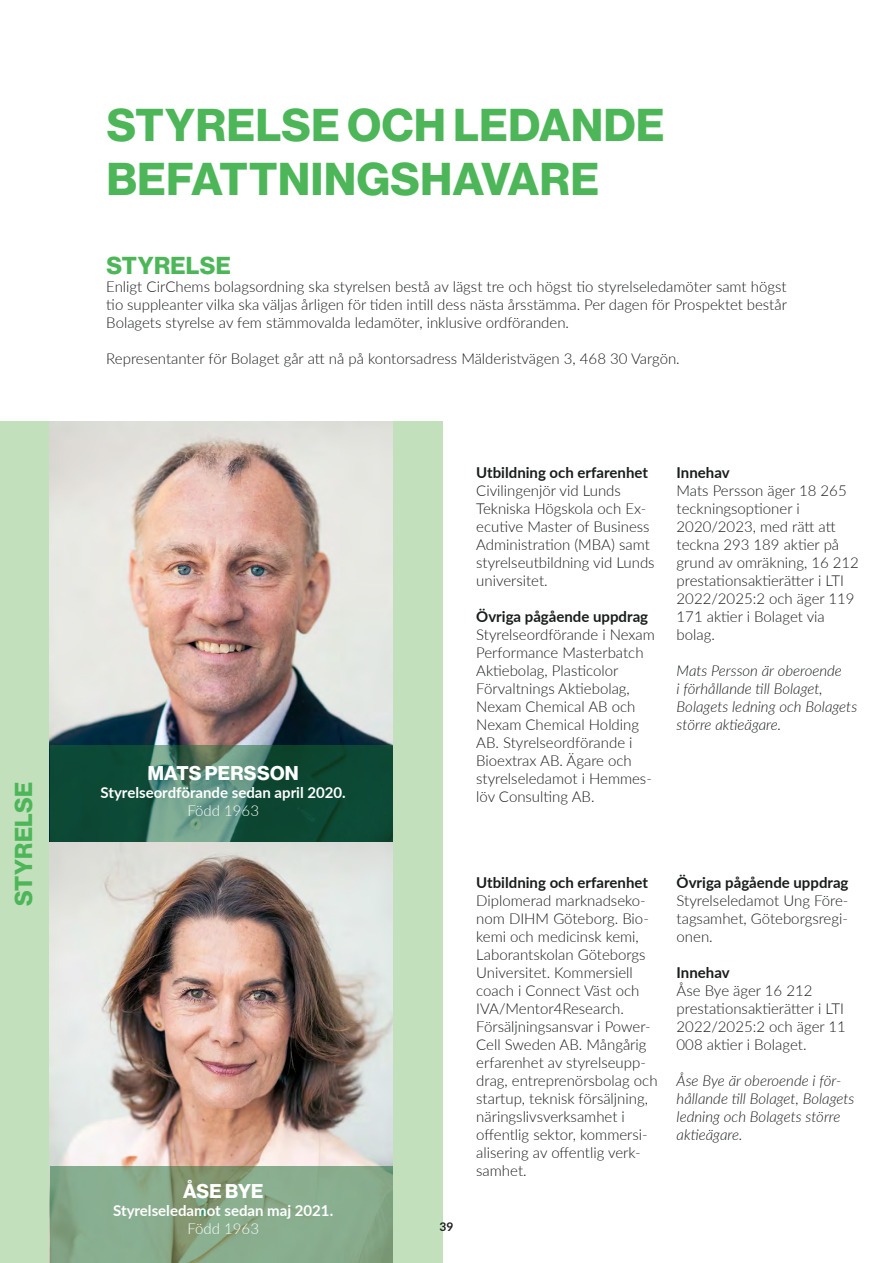
<style>
.page{position:relative;width:893px;height:1263px;background:#fff}
.page>*{position:absolute;margin:0;border:0;box-sizing:border-box;transform-origin:0 0}
.t1{font:45px/54px "N Haas Grotesk DS Pro 75 Bd";letter-spacing:.015em;color:#4cb658}
.t2{font:24px "N Haas Grotesk DS Pro 75 Bd";letter-spacing:.015em;color:#4cb658}
.t3{font:19.5px "N Haas Grotesk DS Pro 75 Bd";letter-spacing:.015em;color:#fff}
.t4{font:300 15px/18px "Lato";color:#181d1a}
.t5{font:italic 300 15px/18px "Lato";color:#181d1a}
.t6{font:700 15px "Lato";color:#181d1a}
.t7{font:700 15px "Lato";color:#fff}
.t8{font:300 15px "Lato";color:#fff}
.t9{font:700 12px "Lato";color:#181d1a}
</style>
<div class="page">
<div style="left:0;top:421px;width:442px;height:842px;background:#c3e0bd"></div>
<img style="left:50px;top:421px;width:342px;height:745px">
<svg style="left:50px;top:745px;width:342px;height:97px;background:#265d4a"></svg>
<svg style="left:50px;top:1166px;width:342px;height:97px;background:#86a787"></svg>
<h2 class="t2" style="left:10px;top:906px;width:126px;rotate:-90deg">STYRELSE</h2>
<h1 class="t1" style="left:107px;top:99px;width:559px">STYRELSE OCH LEDANDE<br>BEFATTNINGSHAVARE</h1>
<h2 class="t2" style="left:106px;top:251px;width:126px">STYRELSE</h2>
<p class="t4" style="left:106px;top:277px;width:682px;text-align:justify">Enligt CirChems bolagsordning ska styrelsen bestå av lägst tre och högst tio styrelseledamöter samt högst tio suppleanter vilka ska väljas årligen för tiden intill dess nästa årsstämma. Per dagen för Prospektet består Bolagets styrelse av fem stämmovalda ledamöter, inklusive ordföranden.</p>
<p class="t4" style="left:106px;top:349px;width:575px">Representanter för Bolaget går att nå på kontorsadress Mälderistvägen 3, 468 30 Vargön.</p>
<h3 class="t3" style="left:148px;top:762px;width:152px">MATS PERSSON</h3>
<p class="t7" style="left:101px;top:782px;width:247px">Styrelseordförande sedan april 2020.</p>
<p class="t8" style="left:187px;top:801px;width:73px">Född 1963</p>
<h3 class="t3" style="left:183px;top:1180px;width:82px">ÅSE BYE</h3>
<p class="t7" style="left:113px;top:1200px;width:222px">Styrelseledamot sedan maj 2021.</p>
<p class="t8" style="left:187px;top:1218px;width:73px">Född 1963</p>
<p class="t6" style="left:476px;top:461px;width:173px">Utbildning och erfarenhet</p>
<p class="t4" style="left:476px;top:481px;width:180px">Civilingenjör vid Lunds<br>Tekniska Högskola och Ex&shy;ecutive Master of Business<br>Administration (MBA) samt styrelseutbildning vid Lunds universitet.</p>
<p class="t6" style="left:476px;top:605px;width:173px">Övriga pågående uppdrag</p>
<p class="t4" style="left:476px;top:625px;width:180px">Styrelseordförande i Nexam<br>Performance Masterbatch<br>Aktiebolag, Plasticolor<br>Förvaltnings Aktiebolag,<br>Nexam Chemical AB och<br>Nexam Chemical Holding<br>AB. Styrelseordförande i<br>Bioextrax AB. Ägare och styrelseledamot i Hemmes&shy;löv Consulting AB.</p>
<p class="t6" style="left:677px;top:461px;width:55px">Innehav</p>
<p class="t4" style="left:677px;top:481px;width:184px">Mats Persson äger 18 265 teckningsoptioner i<br>2020/2023, med rätt att teckna 293 189 aktier på grund av omräkning, 16 212 prestationsaktierätter i LTI<br>2022/2025:2 och äger 119<br>171 aktier i Bolaget via bolag.</p>
<p class="t5" style="left:677px;top:661px;width:182px">Mats Persson är oberoende<br>i förhållande till Bolaget,<br>Bolagets ledning och Bolagets större aktieägare.</p>
<p class="t9" style="left:439px;top:1218px;width:15px">39</p>
<p class="t6" style="left:476px;top:871px;width:173px">Utbildning och erfarenhet</p>
<p class="t4" style="left:476px;top:891px;width:183px">Diplomerad marknadseko&shy;nom DIHM Göteborg. Bio&shy;kemi och medicinsk kemi,<br>Laborantskolan Göteborgs<br>Universitet. Kommersiell coach i Connect Väst och<br>IVA/Mentor4Research.<br>Försäljningsansvar i Power-<br>Cell Sweden AB. Mångårig erfarenhet av styrelseupp&shy;drag, entreprenörsbolag och startup, teknisk försäljning, näringslivsverksamhet i offentlig sektor, kommersi&shy;alisering av offentlig verk&shy;samhet.</p>
<p class="t6" style="left:677px;top:871px;width:173px">Övriga pågående uppdrag</p>
<p class="t4" style="left:677px;top:891px;width:173px;text-align:justify">Styrelseledamot Ung Före&shy;tagsamhet, Göteborgsregi&shy;onen.</p>
<p class="t6" style="left:677px;top:961px;width:55px">Innehav</p>
<p class="t4" style="left:677px;top:981px;width:171px">Åse Bye äger 16 212 prestationsaktierätter i LTI<br>2022/2025:2 och äger 11<br>008 aktier i Bolaget.</p>
<p class="t5" style="left:677px;top:1071px;width:179px">Åse Bye är oberoende i för&shy;hållande till Bolaget, Bolagets ledning och Bolagets större aktieägare.</p>
</div>
